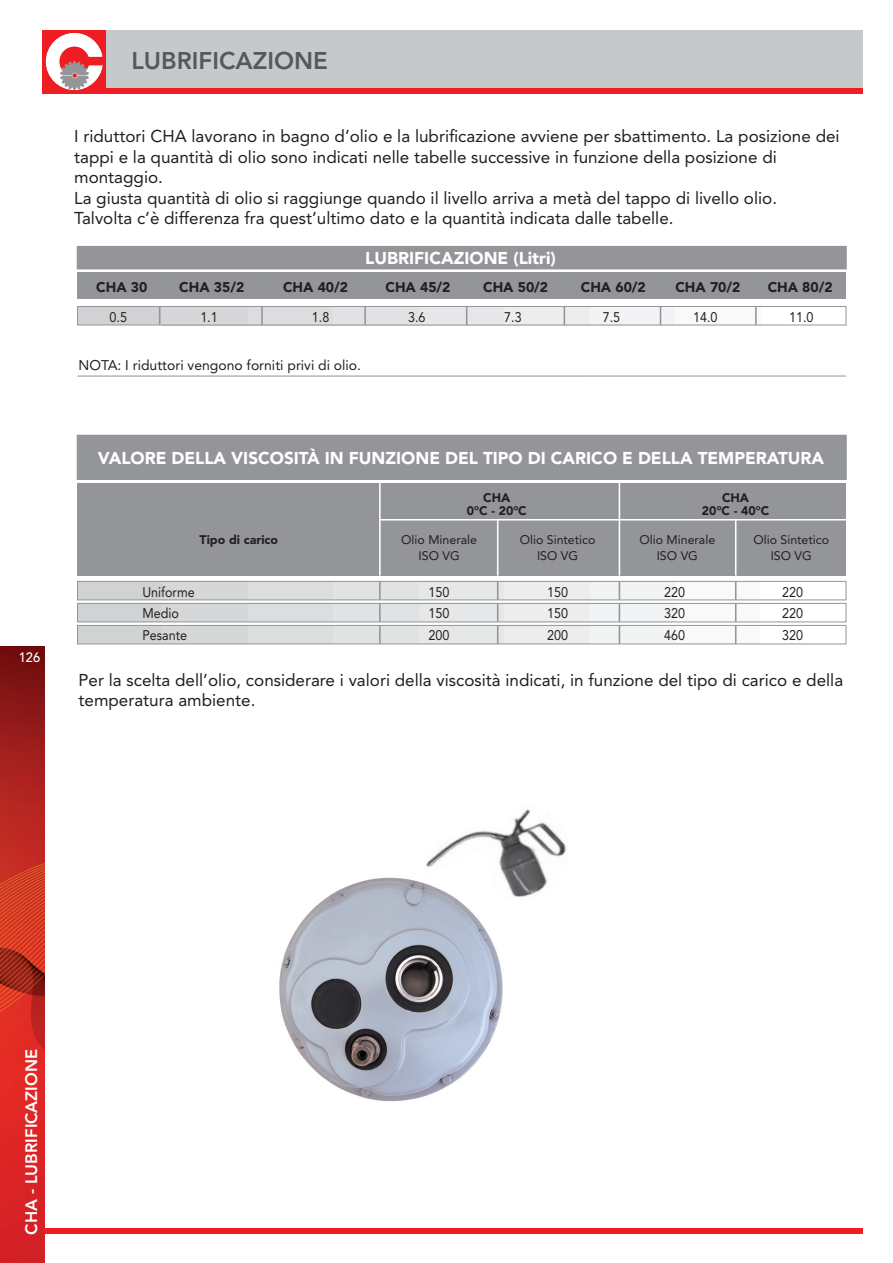
<style>
.page{position:relative;width:893px;height:1263px;background:#fff}
.page>*{position:absolute;margin:0;border:0;box-sizing:border-box;transform-origin:0 0}
.t1{font:800 24px "Avenir LT Std";color:#57585a}
.t2{font:17.1px/20.4px "Avenir LT Std";color:#231f20}
.t3{font:900 17.1px "Avenir LT Std";color:#fff}
.t4{font:800 16.5px "Avenir LT Std";color:#fff}
.t5{font:13.95px "Avenir LT Std";color:#231f20;scale:.9 1}
.t6{font:900 13.95px "Avenir LT Std";color:#231f20}
.t7{font:13.95px "Avenir LT Std";color:#231f20}
.t8{font:500 13.5px "Avenir LT Std";color:#fff;scale:.95 1}
.t9{font:12.45px "Avenir LT Std";color:#231f20}
.t10{font:900 12.45px "Avenir LT Std";color:#231f20}
</style>
<div class="page">
<img style="left:0;top:646px;width:44px;height:617px">
<div style="left:42px;top:30px;width:821px;height:64px;background:#c7c8ca"></div>
<div style="left:42px;top:30px;width:64px;height:64px;background:#ee1d23"></div>
<svg style="left:45px;top:33px;width:58px;height:57px"></svg>
<div style="left:105px;top:88px;width:758px;height:6px;background:#ee1d23"></div>
<div style="left:44px;top:1228px;width:819px;height:5px;background:#ee1d23"></div>
<div style="left:78px;top:247px;width:768px;height:22px;background:#939598"></div>
<div style="left:77px;top:246px;width:770px;height:23px;border:2px solid #939598"></div>
<div style="left:78px;top:435px;width:768px;height:44px;background:#939598"></div>
<div style="left:77px;top:435px;width:770px;height:45px;border:2px solid #939598"></div>
<div style="left:78px;top:272px;width:768px;height:27px;background:#939598"></div>
<div style="left:78px;top:306px;width:85px;height:19px;background:#d1d2d4"></div>
<div style="left:163px;top:306px;width:85px;height:19px;background:#d6d7d9"></div>
<div style="left:248px;top:306px;width:86px;height:19px;background:#dcdddf"></div>
<div style="left:334px;top:306px;width:85px;height:19px;background:#e1e2e4"></div>
<div style="left:419px;top:306px;width:85px;height:19px;background:#e6e7e9"></div>
<div style="left:504px;top:306px;width:86px;height:19px;background:#ededee"></div>
<div style="left:590px;top:306px;width:85px;height:19px;background:#f2f3f4"></div>
<div style="left:675px;top:306px;width:86px;height:19px;background:#f9f9f9"></div>
<div style="left:77px;top:306px;width:769px;height:19px;border:1px solid #939598"></div>
<svg style="left:159px;top:307px;width:1px;height:18px"></svg>
<svg style="left:261px;top:307px;width:2px;height:18px"></svg>
<svg style="left:364px;top:307px;width:2px;height:18px"></svg>
<svg style="left:466px;top:307px;width:1px;height:18px"></svg>
<svg style="left:564px;top:307px;width:1px;height:18px"></svg>
<svg style="left:660px;top:307px;width:1px;height:18px"></svg>
<svg style="left:755px;top:307px;width:2px;height:18px"></svg>
<hr style="left:78px;top:376px;width:768px;height:1px;background:#939598">
<div style="left:78px;top:483px;width:768px;height:92px;background:#939598"></div>
<div style="left:78px;top:581px;width:85px;height:19px;background:#d1d2d4"></div>
<div style="left:163px;top:581px;width:85px;height:19px;background:#d6d7d9"></div>
<div style="left:248px;top:581px;width:86px;height:19px;background:#dcdddf"></div>
<div style="left:334px;top:581px;width:85px;height:19px;background:#e1e2e4"></div>
<div style="left:419px;top:581px;width:85px;height:19px;background:#e6e7e9"></div>
<div style="left:504px;top:581px;width:86px;height:19px;background:#ededee"></div>
<div style="left:590px;top:581px;width:85px;height:19px;background:#f2f3f4"></div>
<div style="left:675px;top:581px;width:86px;height:19px;background:#f9f9f9"></div>
<div style="left:77px;top:581px;width:769px;height:19px;border:1px solid #939598"></div>
<div style="left:78px;top:603px;width:85px;height:19px;background:#d1d2d4"></div>
<div style="left:163px;top:603px;width:85px;height:19px;background:#d6d7d9"></div>
<div style="left:248px;top:603px;width:86px;height:19px;background:#dcdddf"></div>
<div style="left:334px;top:603px;width:85px;height:19px;background:#e1e2e4"></div>
<div style="left:419px;top:603px;width:85px;height:19px;background:#e6e7e9"></div>
<div style="left:504px;top:603px;width:86px;height:19px;background:#ededee"></div>
<div style="left:590px;top:603px;width:85px;height:19px;background:#f2f3f4"></div>
<div style="left:675px;top:603px;width:86px;height:19px;background:#f9f9f9"></div>
<div style="left:77px;top:603px;width:769px;height:19px;border:1px solid #939598"></div>
<div style="left:78px;top:625px;width:85px;height:19px;background:#d1d2d4"></div>
<div style="left:163px;top:625px;width:85px;height:19px;background:#d6d7d9"></div>
<div style="left:248px;top:625px;width:86px;height:19px;background:#dcdddf"></div>
<div style="left:334px;top:625px;width:85px;height:19px;background:#e1e2e4"></div>
<div style="left:419px;top:625px;width:85px;height:19px;background:#e6e7e9"></div>
<div style="left:504px;top:625px;width:86px;height:19px;background:#ededee"></div>
<div style="left:590px;top:625px;width:85px;height:19px;background:#f2f3f4"></div>
<div style="left:675px;top:625px;width:86px;height:19px;background:#f9f9f9"></div>
<div style="left:77px;top:625px;width:769px;height:19px;border:1px solid #939598"></div>
<svg style="left:379px;top:581px;width:2px;height:63px"></svg>
<svg style="left:497px;top:581px;width:1px;height:63px"></svg>
<svg style="left:619px;top:581px;width:1px;height:63px"></svg>
<svg style="left:735px;top:581px;width:1px;height:63px"></svg>
<hr style="left:379px;top:482px;width:2px;height:94px;background:#fff">
<hr style="left:379px;top:519px;width:467px;height:1px;background:#fff">
<hr style="left:619px;top:482px;width:1px;height:94px;background:#fff">
<hr style="left:497px;top:519px;width:1px;height:57px;background:#fff">
<hr style="left:735px;top:519px;width:1px;height:57px;background:#fff">
<img style="left:279px;top:877px;width:224px;height:225px">
<img style="left:425px;top:809px;width:141px;height:91px">
<p class="t8" style="left:19px;top:650px;width:24px">126</p>
<h1 class="t1" style="left:131px;top:46px;width:198px">LUBRIFICAZIONE</h1>
<p class="t2" style="left:74px;top:126px;width:767px">I riduttori CHA lavorano in bagno d’olio e la lubrificazione avviene per sbattimento. La posizione dei tappi e la quantità di olio sono indicati nelle tabelle successive in funzione della posizione di montaggio.<br>La giusta quantità di olio si raggiunge quando il livello arriva a metà del tappo di livello olio.<br>Talvolta c’è differenza fra quest’ultimo dato e la quantità indicata dalle tabelle.</p>
<p class="t3" style="left:365px;top:248px;width:192px">LUBRIFICAZIONE (Litri)</p>
<p class="t6" style="left:96px;top:278px;width:53px">CHA 30</p>
<p class="t6" style="left:179px;top:278px;width:67px">CHA 35/2</p>
<p class="t6" style="left:283px;top:278px;width:67px">CHA 40/2</p>
<p class="t6" style="left:385px;top:278px;width:67px">CHA 45/2</p>
<p class="t6" style="left:483px;top:278px;width:67px">CHA 50/2</p>
<p class="t6" style="left:581px;top:278px;width:67px">CHA 60/2</p>
<p class="t6" style="left:675px;top:278px;width:67px">CHA 70/2</p>
<p class="t6" style="left:768px;top:278px;width:67px">CHA 80/2</p>
<p class="t5" style="left:110px;top:309px;width:21px">0.5</p>
<p class="t5" style="left:200px;top:309px;width:21px">1.1</p>
<p class="t5" style="left:312px;top:309px;width:21px">1.8</p>
<p class="t5" style="left:408px;top:309px;width:21px">3.6</p>
<p class="t5" style="left:504px;top:309px;width:21px">7.3</p>
<p class="t5" style="left:603px;top:309px;width:21px">7.5</p>
<p class="t5" style="left:693px;top:309px;width:29px">14.0</p>
<p class="t5" style="left:789px;top:309px;width:29px">11.0</p>
<p class="t7" style="left:79px;top:357px;width:284px">NOTA: I riduttori vengono forniti privi di olio.</p>
<p class="t3" style="left:98px;top:447px;width:728px">VALORE DELLA VISCOSITÀ IN FUNZIONE DEL TIPO DI CARICO E DELLA TEMPERATURA</p>
<p class="t10" style="left:483px;top:490px;width:29px">CHA</p>
<p class="t10" style="left:722px;top:490px;width:29px">CHA</p>
<p class="t10" style="left:467px;top:503px;width:61px">0°C - 20°C</p>
<p class="t10" style="left:702px;top:503px;width:69px">20°C - 40°C</p>
<p class="t10" style="left:200px;top:532px;width:80px">Tipo di carico</p>
<p class="t9" style="left:401px;top:532px;width:77px">Olio Minerale</p>
<p class="t9" style="left:520px;top:532px;width:77px">Olio Sintetico</p>
<p class="t9" style="left:639px;top:532px;width:77px">Olio Minerale</p>
<p class="t9" style="left:753px;top:532px;width:77px">Olio Sintetico</p>
<p class="t9" style="left:419px;top:548px;width:43px">ISO VG</p>
<p class="t9" style="left:537px;top:548px;width:43px">ISO VG</p>
<p class="t9" style="left:657px;top:548px;width:43px">ISO VG</p>
<p class="t9" style="left:771px;top:548px;width:43px">ISO VG</p>
<p class="t5" style="left:142px;top:584px;width:60px">Uniforme</p>
<p class="t5" style="left:429px;top:584px;width:25px">150</p>
<p class="t5" style="left:547px;top:584px;width:25px">150</p>
<p class="t5" style="left:664px;top:584px;width:25px">220</p>
<p class="t5" style="left:782px;top:584px;width:25px">220</p>
<p class="t5" style="left:142px;top:605px;width:42px">Medio</p>
<p class="t5" style="left:429px;top:605px;width:25px">150</p>
<p class="t5" style="left:547px;top:605px;width:25px">150</p>
<p class="t5" style="left:664px;top:605px;width:25px">320</p>
<p class="t5" style="left:782px;top:605px;width:25px">220</p>
<p class="t5" style="left:142px;top:627px;width:51px">Pesante</p>
<p class="t5" style="left:429px;top:627px;width:25px">200</p>
<p class="t5" style="left:547px;top:627px;width:25px">200</p>
<p class="t5" style="left:664px;top:627px;width:25px">460</p>
<p class="t5" style="left:782px;top:627px;width:25px">320</p>
<p class="t2" style="left:79px;top:670px;width:766px">Per la scelta dell’olio, considerare i valori della viscosità indicati, in funzione del tipo di carico e della temperatura ambiente.</p>
<p class="t4" style="left:22px;top:1234px;width:187px;rotate:-90deg">CHA - LUBRIFICAZIONE</p>
</div>
